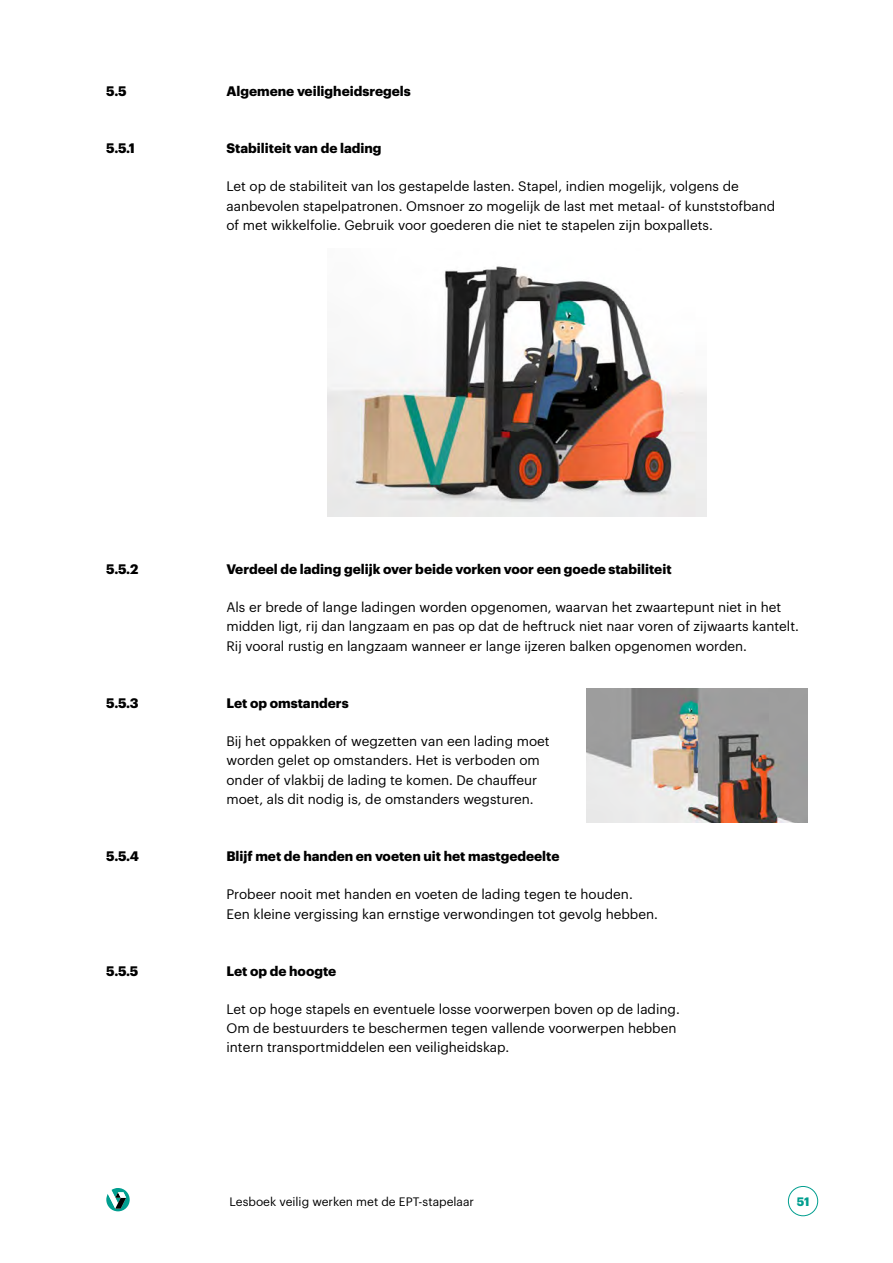
<style>
.page{position:relative;width:893px;height:1263px;background:#fff}
.page>*{position:absolute;margin:0;border:0;box-sizing:border-box;transform-origin:0 0}
.t1{font:13.5px/19.2px "Graphik";color:#000}
.t2{font:700 13.5px "Graphik";color:#000}
.t3{font:12px "Graphik";color:#000}
.t4{font:700 12px "Graphik";color:#009e8f}
</style>
<div class="page">
<div style="left:788px;top:1186px;width:30px;height:30px;border:1px solid #009e8f;border-radius:50%"></div>
<svg style="left:106px;top:1188px;width:24px;height:23px"></svg>
<img style="left:327px;top:266px;width:380px;height:251px">
<img style="left:587px;top:689px;width:221px;height:134px">
<p class="t2" style="left:106px;top:80px;width:22px">5.5</p>
<p class="t2" style="left:106px;top:138px;width:30px">5.5.1</p>
<p class="t2" style="left:226px;top:80px;width:186px">Algemene veiligheidsregels</p>
<p class="t2" style="left:226px;top:138px;width:157px">Stabiliteit van de lading</p>
<p class="t1" style="left:226px;top:176px;width:550px">Let op de stabiliteit van los gestapelde lasten. Stapel, indien mogelijk, volgens de aanbevolen stapelpatronen. Omsnoer zo mogelijk de last met metaal- of kunststofband of met wikkelfolie. Gebruik voor goederen die niet te stapelen zijn boxpallets.</p>
<p class="t2" style="left:106px;top:559px;width:33px">5.5.2</p>
<p class="t2" style="left:226px;top:559px;width:447px">Verdeel de lading gelijk over beide vorken voor een goede stabiliteit</p>
<p class="t1" style="left:226px;top:597px;width:574px">Als er brede of lange ladingen worden opgenomen, waarvan het zwaartepunt niet in het midden ligt, rij dan langzaam en pas op dat de heftruck niet naar voren of zijwaarts kantelt.<br>Rij vooral rustig en langzaam wanneer er lange ijzeren balken opgenomen worden.</p>
<p class="t2" style="left:106px;top:693px;width:34px">5.5.3</p>
<p class="t2" style="left:226px;top:693px;width:124px">Let op omstanders</p>
<p class="t1" style="left:226px;top:731px;width:325px">Bij het oppakken of wegzetten van een lading moet worden gelet op omstanders. Het is verboden om onder of vlakbij de lading te komen. De chauffeur moet, als dit nodig is, de omstanders wegsturen.</p>
<p class="t2" style="left:106px;top:846px;width:34px">5.5.4</p>
<p class="t2" style="left:226px;top:846px;width:335px">Blijf met de handen en voeten uit het mastgedeelte</p>
<p class="t1" style="left:226px;top:884px;width:433px">Probeer nooit met handen en voeten de lading tegen te houden.<br>Een kleine vergissing kan ernstige verwondingen tot gevolg hebben.</p>
<p class="t2" style="left:106px;top:960px;width:34px">5.5.5</p>
<p class="t2" style="left:226px;top:960px;width:111px">Let op de hoogte</p>
<p class="t1" style="left:226px;top:998px;width:455px">Let op hoge stapels en eventuele losse voorwerpen boven op de lading.<br>Om de bestuurders te beschermen tegen vallende voorwerpen hebben intern transportmiddelen een veiligheidskap.</p>
<p class="t3" style="left:230px;top:1192px;width:246px">Lesboek veilig werken met de EPT-stapelaar</p>
<p class="t4" style="left:797px;top:1192px;width:14px">51</p>
</div>
